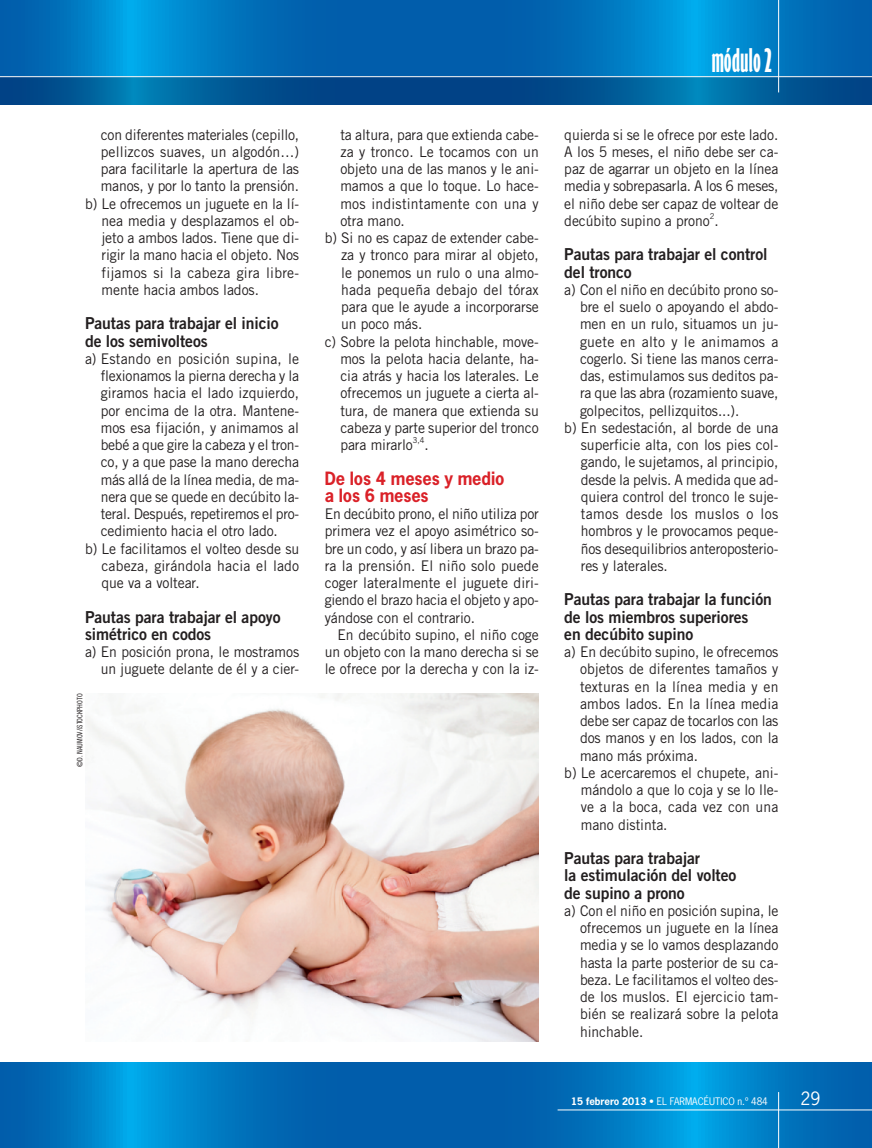
<style>
.page{position:relative;width:872px;height:1148px;background:#fff}
.page>*{position:absolute;margin:0;border:0;box-sizing:border-box;transform-origin:0 0}
.t1{font:30px "Gill Sans Std Bold Extra Cond";color:#fff}
.t2{font:700 17.25px/17.2px "News Gothic Std";letter-spacing:-.005em;color:#da2128;scale:.95 1}
.t3{font:17.25px "News Gothic Std";color:#fff}
.t4{font:16.5px/17.2px "Trade Gothic LT Std Bd 2";letter-spacing:-.005em;color:#231f20;scale:.95 1}
.t5{font:14.7px/17.2px "Trade Gothic LT Std";letter-spacing:-.005em;color:#231f20;text-align:justify;scale:.95 1}
.t6{font:14.7px "Trade Gothic LT Std";letter-spacing:.015em;color:#231f20;scale:.95 1}
.t7{font:14.7px "Trade Gothic LT Std";letter-spacing:.025em;color:#231f20;scale:.95 1}
.t8{font:9.75px "News Gothic Std";color:#fff}
.t9{font:8.1px "Trade Gothic LT Std";color:#231f20;scale:.95 1}
.t10{font:7.5px "Trade Gothic LT Std Cn 18";letter-spacing:-.005em;color:#231f20}
.s1{font-weight:700}
</style>
<div class="page">
<svg style="left:0;top:0;width:872px;height:76px;background:#0074bd"></svg>
<svg style="left:0;top:1063px;width:872px;height:85px;background:#0174bd"></svg>
<img style="left:0;top:77px;width:872px;height:27px">
<hr style="left:778px;top:0;width:1px;height:92px;background:#fff">
<hr style="left:557px;top:1110px;width:315px;height:1px;background:#fff">
<hr style="left:778px;top:1092px;width:1px;height:56px;background:#fff">
<img style="left:85px;top:693px;width:454px;height:348px">
<p class="t5" style="left:101px;top:128px;width:210px">con diferentes materiales (cepillo,</p>
<p class="t5" style="left:101px;top:145px;width:210px">pellizcos suaves, un algodón…)</p>
<p class="t5" style="left:101px;top:162px;width:210px">para facilitarle la apertura de las</p>
<p class="t5" style="left:101px;top:179px;width:210px">manos, y por lo tanto la prensión.</p>
<p class="t5" style="left:85px;top:197px;width:227px">b) Le ofrecemos un juguete en la lí-</p>
<p class="t5" style="left:101px;top:214px;width:209px">nea media y desplazamos el ob-</p>
<p class="t5" style="left:101px;top:231px;width:209px">jeto a ambos lados. Tiene que di-</p>
<p class="t5" style="left:101px;top:248px;width:209px">rigir la mano hacia el objeto. Nos</p>
<p class="t6" style="left:101px;top:267px;width:209px">fijamos si la cabeza gira libre-</p>
<p class="t5" style="left:101px;top:283px;width:167px">mente hacia ambos lados.</p>
<p class="t4" style="left:85px;top:317px;width:205px">Pautas para trabajar el inicio de los semivolteos</p>
<p class="t6" style="left:85px;top:353px;width:227px">a) Estando en posición supina, le</p>
<p class="t5" style="left:101px;top:369px;width:210px">flexionamos la pierna derecha y la</p>
<p class="t5" style="left:101px;top:386px;width:210px">giramos hacia el lado izquierdo,</p>
<p class="t5" style="left:101px;top:404px;width:210px">por encima de la otra. Mantene-</p>
<p class="t5" style="left:101px;top:421px;width:210px">mos esa fijación, y animamos al</p>
<p class="t5" style="left:101px;top:438px;width:210px">bebé a que gire la cabeza y el tron-</p>
<p class="t5" style="left:101px;top:455px;width:210px">co, y a que pase la mano derecha</p>
<p class="t5" style="left:101px;top:473px;width:210px">más allá de la línea media, de ma-</p>
<p class="t5" style="left:101px;top:490px;width:210px">nera que se quede en decúbito la-</p>
<p class="t5" style="left:101px;top:507px;width:210px">teral. Después, repetiremos el pro-</p>
<p class="t5" style="left:101px;top:524px;width:188px">cedimiento hacia el otro lado.</p>
<p class="t5" style="left:85px;top:542px;width:227px">b) Le facilitamos el volteo desde su</p>
<p class="t5" style="left:101px;top:559px;width:209px">cabeza, girándola hacia el lado</p>
<p class="t5" style="left:101px;top:576px;width:105px">que va a voltear.</p>
<p class="t4" style="left:85px;top:610px;width:207px">Pautas para trabajar el apoyo simétrico en codos</p>
<p class="t5" style="left:85px;top:645px;width:227px;text-align:right">a) En posición prona, le mostramos un juguete delante de él y a cier-</p>
<p class="t10" style="left:77px;top:766px;width:75px;rotate:-90deg">©D. NAUMOV/iSTOCKPHOTO</p>
<p class="t5" style="left:340px;top:128px;width:210px">ta altura, para que extienda cabe-</p>
<p class="t5" style="left:340px;top:145px;width:210px">za y tronco. Le tocamos con un</p>
<p class="t5" style="left:340px;top:162px;width:210px">objeto una de las manos y le ani-</p>
<p class="t5" style="left:340px;top:179px;width:210px">mamos a que lo toque. Lo hace-</p>
<p class="t6" style="left:340px;top:198px;width:210px">mos indistintamente con una y</p>
<p class="t5" style="left:340px;top:214px;width:69px">otra mano.</p>
<p class="t5" style="left:325px;top:231px;width:227px">b) Si no es capaz de extender cabe-</p>
<p class="t5" style="left:341px;top:248px;width:209px">za y tronco para mirar al objeto,</p>
<p class="t5" style="left:341px;top:266px;width:209px">le ponemos un rulo o una almo-</p>
<p class="t6" style="left:341px;top:284px;width:209px">hada pequeña debajo del tórax</p>
<p class="t5" style="left:341px;top:300px;width:210px">para que le ayude a incorporarse</p>
<p class="t5" style="left:341px;top:317px;width:87px">un poco más.</p>
<p class="t5" style="left:325px;top:335px;width:227px">c) Sobre la pelota hinchable, move-</p>
<p class="t5" style="left:340px;top:352px;width:210px">mos la pelota hacia delante, ha-</p>
<p class="t5" style="left:340px;top:369px;width:210px">cia atrás y hacia los laterales. Le</p>
<p class="t5" style="left:340px;top:386px;width:210px">ofrecemos un juguete a cierta al-</p>
<p class="t5" style="left:340px;top:404px;width:210px">tura, de manera que extienda su</p>
<p class="t5" style="left:340px;top:421px;width:210px">cabeza y parte superior del tronco</p>
<p class="t5" style="left:340px;top:438px;width:78px">para mirarlo</p>
<p class="t9" style="left:413px;top:437px;width:14px">3,4</p>
<p class="t5" style="left:424px;top:438px;width:6px">.</p>
<p class="t2" style="left:325px;top:471px;width:191px">De los 4 meses y medio a los 6 meses</p>
<p class="t5" style="left:325px;top:507px;width:227px">En decúbito prono, el niño utiliza por primera vez el apoyo asimétrico so&shy;bre un codo, y así libera un brazo pa&shy;ra la prensión. El niño solo puede coger lateralmente el juguete diri&shy;giendo el brazo hacia el objeto y apo&shy;yándose con el contrario.</p>
<p class="t5" style="left:325px;top:628px;width:227px;text-indent:13px">En decúbito supino, el niño coge un objeto con la mano derecha si se le ofrece por la derecha y con la iz-</p>
<h1 class="t1" style="left:711px;top:50px;width:62px">módulo 2</h1>
<p class="t5" style="left:564px;top:128px;width:227px">quierda si se le ofrece por este lado.<br>A los 5 meses, el niño debe ser ca&shy;paz de agarrar un objeto en la línea media y sobrepasarla. A los 6 meses, el niño debe ser capaz de voltear de decúbito supino a prono .</p>
<p class="t9" style="left:709px;top:213px;width:6px">2</p>
<p class="t4" style="left:564px;top:248px;width:215px">Pautas para trabajar el control del tronco</p>
<p class="t5" style="left:564px;top:283px;width:227px">a) Con el niño en decúbito prono so-</p>
<p class="t5" style="left:580px;top:300px;width:210px">bre el suelo o apoyando el abdo-</p>
<p class="t5" style="left:580px;top:317px;width:210px">men en un rulo, situamos un ju-</p>
<p class="t6" style="left:580px;top:336px;width:210px">guete en alto y le animamos a</p>
<p class="t5" style="left:580px;top:352px;width:210px">cogerlo. Si tiene las manos cerra-</p>
<p class="t5" style="left:580px;top:369px;width:210px">das, estimulamos sus deditos pa-</p>
<p class="t5" style="left:580px;top:386px;width:210px">ra que las abra (rozamiento suave,</p>
<p class="t5" style="left:580px;top:404px;width:169px">golpecitos, pellizquitos...).</p>
<p class="t5" style="left:564px;top:421px;width:227px">b) En sedestación, al borde de una</p>
<p class="t5" style="left:581px;top:438px;width:209px">superficie alta, con los pies col-</p>
<p class="t5" style="left:581px;top:455px;width:209px">gando, le sujetamos, al principio,</p>
<p class="t5" style="left:581px;top:473px;width:209px">desde la pelvis. A medida que ad-</p>
<p class="t5" style="left:581px;top:490px;width:209px">quiera control del tronco le suje-</p>
<p class="t7" style="left:581px;top:509px;width:209px">tamos desde los muslos o los</p>
<p class="t5" style="left:581px;top:524px;width:209px">hombros y le provocamos peque-</p>
<p class="t5" style="left:581px;top:542px;width:209px">ños desequilibrios anteroposterio-</p>
<p class="t5" style="left:581px;top:559px;width:93px">res y laterales.</p>
<p class="t4" style="left:564px;top:593px;width:220px">Pautas para trabajar la función de los miembros superiores<br>en decúbito supino</p>
<p class="t5" style="left:564px;top:645px;width:227px">a) En decúbito supino, le ofrecemos</p>
<p class="t5" style="left:580px;top:662px;width:210px">objetos de diferentes tamaños y</p>
<p class="t5" style="left:580px;top:680px;width:210px">texturas en la línea media y en</p>
<p class="t5" style="left:580px;top:697px;width:210px">ambos lados. En la línea media</p>
<p class="t5" style="left:580px;top:714px;width:210px">debe ser capaz de tocarlos con las</p>
<p class="t5" style="left:580px;top:731px;width:210px">dos manos y en los lados, con la</p>
<p class="t5" style="left:580px;top:749px;width:126px">mano más próxima.</p>
<p class="t5" style="left:564px;top:766px;width:227px">b) Le acercaremos el chupete, ani-</p>
<p class="t5" style="left:581px;top:783px;width:209px">mándolo a que lo coja y se lo lle-</p>
<p class="t5" style="left:581px;top:800px;width:209px">ve a la boca, cada vez con una</p>
<p class="t5" style="left:581px;top:818px;width:93px">mano distinta.</p>
<p class="t4" style="left:564px;top:852px;width:183px">Pautas para trabajar<br>la estimulación del volteo de supino a prono</p>
<p class="t5" style="left:580px;top:904px;width:210px;text-indent:-16px">a) Con el niño en posición supina, le ofrecemos un juguete en la línea media y se lo vamos desplazando hasta la parte posterior de su ca&shy;beza. Le facilitamos el volteo des&shy;de los muslos. El ejercicio tam&shy;bién se realizará sobre la pelota hinchable.</p>
<p class="t8" style="left:571px;top:1097px;width:198px"><span class="s1">15 febrero 2013</span> • EL FARMACÉUTICO n.º 484</p>
<p class="t3" style="left:800px;top:1091px;width:21px">29</p>
</div>
